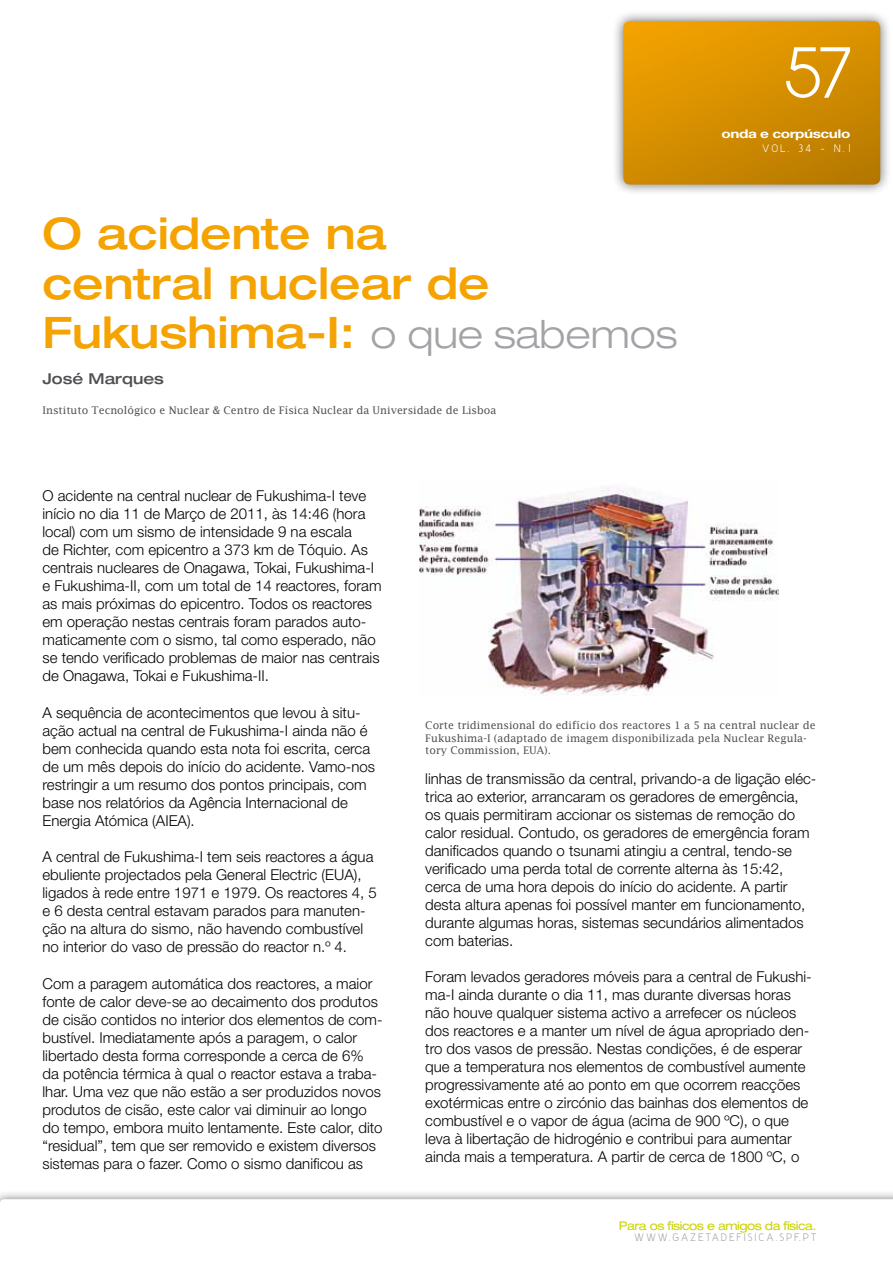
<style>
.page{position:relative;width:893px;height:1263px;background:#fff}
.page>*{position:absolute;margin:0;border:0;box-sizing:border-box;transform-origin:0 0}
.t1{font:60px "Y2 K Neophyte";color:#fff}
.t2{font:500 expanded 43.5px/49.5px "Helvetica Neue LT";color:#f5a300}
.t3{font:300 15px/18px "Helvetica Neue";color:#000}
.t4{font:500 expanded 15px "Helvetica Neue LT";color:#504f53}
.t5{font:expanded 12px "Helvetica Neue LT";letter-spacing:-.04em;color:#c9d300}
.t6{font:700 12px "Helvetica Neue";letter-spacing:-.03em;color:#fff;scale:1.28 1}
.t7{font:10.5px/12.6px "Lucida Fax";color:#504f53}
.t8{font:9px "Y2 K Neophyte";letter-spacing:.28em;color:#a3a3a7}
.t9{font:9px "Y2 K Neophyte";color:#fff}
.s1{font-weight:300;font-size:39px;color:#a3a3a7}
</style>
<div class="page">
<div style="left:0;top:1190px;width:893px;height:73px;background:#000;opacity:.45"></div>
<svg style="left:0;top:1199px;width:893px;height:64px"></svg>
<div style="left:611px;top:9px;width:280px;height:186px;background:#000;opacity:.6"></div>
<img style="left:623px;top:21px;width:257px;height:164px">
<img style="left:420px;top:488px;width:358px;height:208px">
<h1 class="t1" style="left:785px;top:32px;width:67px">57</h1>
<h2 class="t2" style="left:43px;top:208px;width:637px">O acidente na<br>central nuclear de<br>Fukushima-I: <span class="s1">o que sabemos</span></h2>
<p class="t4" style="left:43px;top:370px;width:123px">José Marques</p>
<p class="t7" style="left:43px;top:404px;width:455px">Instituto Tecnológico e Nuclear &amp; Centro de Física Nuclear da Universidade de Lisboa</p>
<p class="t6" style="left:722px;top:127px;width:102px">onda e corpúsculo</p>
<p class="t9" style="left:763px;top:142px;width:89px">VOL. 34 - N. 1</p>
<p class="t3" style="left:43px;top:486px;width:340px">O acidente na central nuclear de Fukushima-I teve início no dia 11 de Março de 2011, às 14:46 (hora local) com um sismo de intensidade 9 na escala<br>de Richter, com epicentro a 373 km de Tóquio. As centrais nucleares de Onagawa, Tokai, Fukushima-I e Fukushima-II, com um total de 14 reactores, foram as mais próximas do epicentro. Todos os reactores em operação nestas centrais foram parados auto&shy;maticamente com o sismo, tal como esperado, não se tendo verificado problemas de maior nas centrais de Onagawa, Tokai e Fukushima-II.</p>
<p class="t3" style="left:43px;top:703px;width:334px">A sequência de acontecimentos que levou à situ&shy;ação actual na central de Fukushima-I ainda não é bem conhecida quando esta nota foi escrita, cerca de um mês depois do início do acidente. Vamo-nos restringir a um resumo dos pontos principais, com base nos relatórios da Agência Internacional de Energia Atómica (AIEA).</p>
<p class="t3" style="left:43px;top:847px;width:336px">A central de Fukushima-I tem seis reactores a água ebuliente projectados pela General Electric (EUA), ligados à rede entre 1971 e 1979. Os reactores 4, 5 e 6 desta central estavam parados para manuten&shy;ção na altura do sismo, não havendo combustível no interior do vaso de pressão do reactor n.º 4.</p>
<p class="t3" style="left:43px;top:974px;width:342px">Com a paragem automática dos reactores, a maior fonte de calor deve-se ao decaimento dos produtos de cisão contidos no interior dos elementos de com&shy;bustível. Imediatamente após a paragem, o calor libertado desta forma corresponde a cerca de 6% da potência térmica à qual o reactor estava a traba&shy;lhar. Uma vez que não estão a ser produzidos novos produtos de cisão, este calor vai diminuir ao longo do tempo, embora muito lentamente. Este calor, dito “residual”, tem que ser removido e existem diversos sistemas para o fazer. Como o sismo danificou as</p>
<p class="t7" style="left:425px;top:719px;width:392px">Corte tridimensional do edifício dos reactores 1 a 5 na central nuclear de<br>Fukushima-I (adaptado de imagem disponibilizada pela Nuclear Regula&shy;tory Commission, EUA).</p>
<p class="t3" style="left:425px;top:770px;width:393px">linhas de transmissão da central, privando-a de ligação eléc&shy;trica ao exterior, arrancaram os geradores de emergência, os quais permitiram accionar os sistemas de remoção do calor residual. Contudo, os geradores de emergência foram danificados quando o tsunami atingiu a central, tendo-se verificado uma perda total de corrente alterna às 15:42, cerca de uma hora depois do início do acidente. A partir desta altura apenas foi possível manter em funcionamento, durante algumas horas, sistemas secundários alimentados com baterias.</p>
<p class="t3" style="left:425px;top:968px;width:388px">Foram levados geradores móveis para a central de Fukushi&shy;ma-I ainda durante o dia 11, mas durante diversas horas não houve qualquer sistema activo a arrefecer os núcleos dos reactores e a manter um nível de água apropriado den&shy;tro dos vasos de pressão. Nestas condições, é de esperar que a temperatura nos elementos de combustível aumente progressivamente até ao ponto em que ocorrem reacções exotérmicas entre o zircónio das bainhas dos elementos de combustível e o vapor de água (acima de 900 ºC), o que leva à libertação de hidrogénio e contribui para aumentar ainda mais a temperatura. A partir de cerca de 1800 ºC, o</p>
<p class="t5" style="left:619px;top:1218px;width:199px">Para os físicos e amigos da física.</p>
<p class="t8" style="left:634px;top:1231px;width:183px">WWW.GAZETADEFISICA.SPF.PT</p>
</div>
